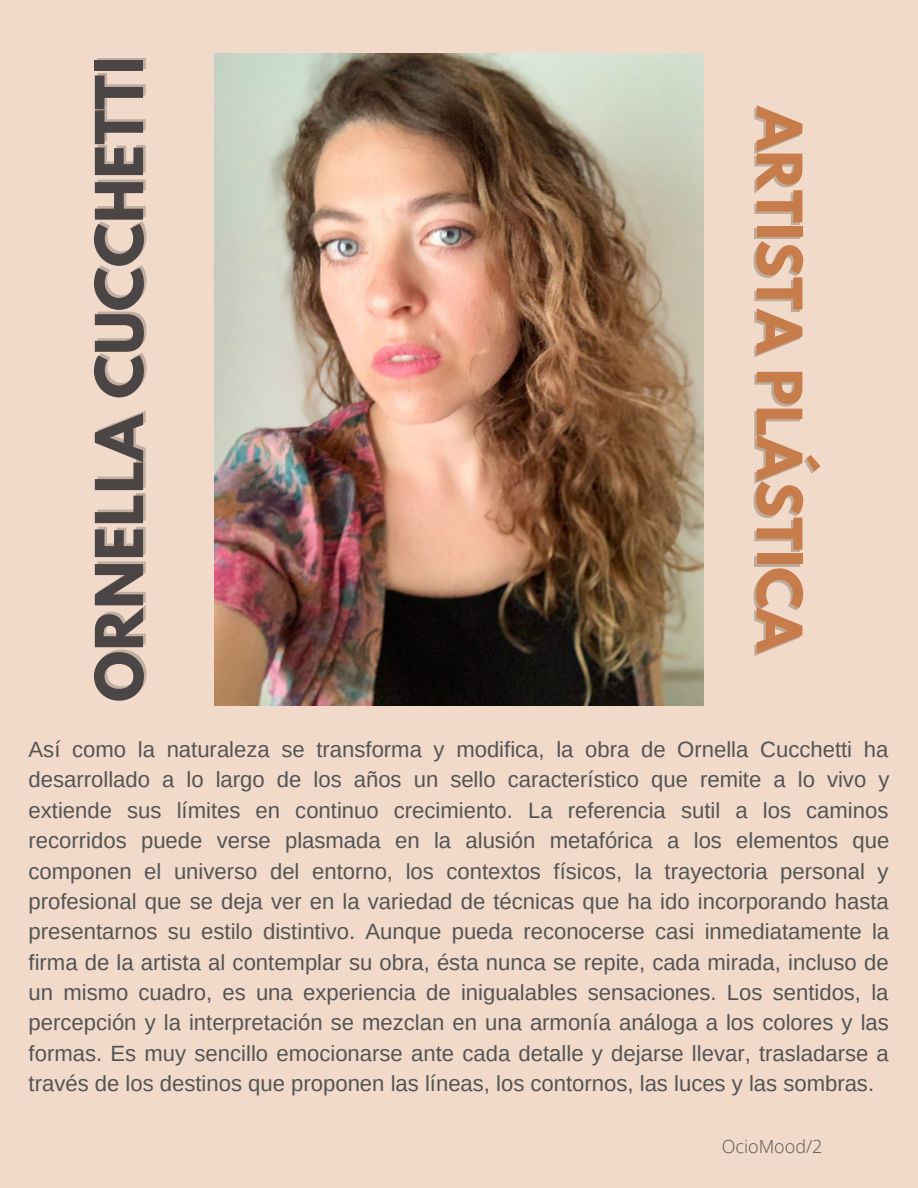
<style>
.page{position:relative;width:918px;height:1188px;background:#f1dac9}
.page>*{position:absolute;margin:0;border:0;box-sizing:border-box;transform-origin:0 0}
.t1{font:700 58.5px "League Spartan";color:#4b4645}
.t2{font:700 55.35px "League Spartan";color:#c67d4b}
.t3{font:22.05px/30.3px "Arimo";color:#545454;text-align:justify}
.t4{font:300 18px "Open Sans";color:#545454}
</style>
<div class="page">
<img style="left:214px;top:53px;width:490px;height:653px">
<p class="t1" style="left:90px;top:702px;width:647px;rotate:-90deg">ORNELLA CUCCHETTI</p>
<p class="t2" style="left:807px;top:107px;width:550px;rotate:90deg">ARTISTA PLÁSTICA</p>
<p class="t3" style="left:29px;top:734px;width:862px">Así como la naturaleza se transforma y modifica, la obra de Ornella Cucchetti ha desarrollado a lo largo de los años un sello característico que remite a lo vivo y extiende sus límites en continuo crecimiento. La referencia sutil a los caminos recorridos puede verse plasmada en la alusión metafórica a los elementos que componen el universo del entorno, los contextos físicos, la trayectoria personal y profesional que se deja ver en la variedad de técnicas que ha ido incorporando hasta presentarnos su estilo distintivo. Aunque pueda reconocerse casi inmediatamente la firma de la artista al contemplar su obra, ésta nunca se repite, cada mirada, incluso de un mismo cuadro, es una experiencia de inigualables sensaciones. Los sentidos, la percepción y la interpretación se mezclan en una armonía análoga a los colores y las formas. Es muy sencillo emocionarse ante cada detalle y dejarse llevar, trasladarse a través de los destinos que proponen las líneas, los contornos, las luces y las sombras.</p>
<p class="t4" style="left:722px;top:1134px;width:102px">OcioMood/2</p>
</div>
